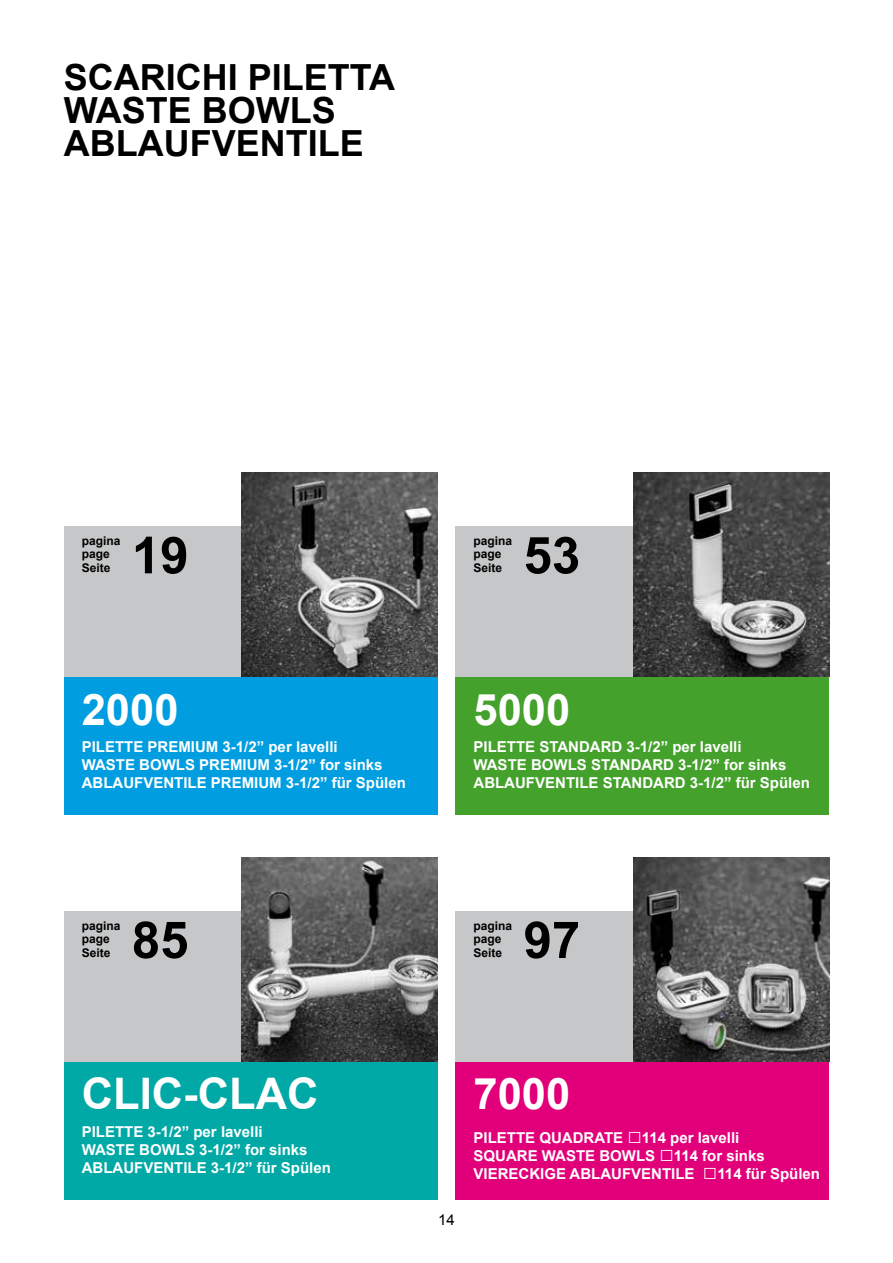
<style>
.page{position:relative;width:893px;height:1263px;background:#fff}
.page>*{position:absolute;margin:0;border:0;box-sizing:border-box;transform-origin:0 0}
.t1{font:700 51px "Arial";color:#000}
.t2{font:700 43.5px "Arial";color:#fff}
.t3{font:700 36px/33px "Arial";color:#000}
.t4{font:700 15px/18px "Arial";color:#fff}
.t5{font:15px "Arial";color:#000}
.t6{font:700 12px/13.5px "Arial";color:#000}
.s1{font-size:24px}
</style>
<div class="page">
<div style="left:64px;top:526px;width:373px;height:289px;background:#009ee0"></div>
<div style="left:64px;top:526px;width:373px;height:151px;background:#c6c7c8"></div>
<img style="left:242px;top:473px;width:195px;height:204px">
<div style="left:455px;top:526px;width:374px;height:289px;background:#44a12b"></div>
<div style="left:455px;top:526px;width:374px;height:151px;background:#c6c7c8"></div>
<img style="left:633px;top:473px;width:196px;height:204px">
<div style="left:64px;top:911px;width:373px;height:288px;background:#00a9a5"></div>
<div style="left:64px;top:911px;width:373px;height:150px;background:#c6c7c8"></div>
<img style="left:242px;top:857px;width:195px;height:204px">
<div style="left:455px;top:911px;width:374px;height:288px;background:#e2007a"></div>
<div style="left:455px;top:911px;width:374px;height:150px;background:#c6c7c8"></div>
<img style="left:633px;top:857px;width:196px;height:204px">
<h3 class="t3" style="left:64px;top:62px;width:333px">SCARICHI PILETTA<br>WASTE BOWLS<br>ABLAUFVENTILE</h3>
<p class="t6" style="left:82px;top:534px;width:40px">pagina page<br>Seite</p>
<h1 class="t1" style="left:132px;top:521px;width:58px">19</h1>
<p class="t6" style="left:473px;top:534px;width:40px">pagina page<br>Seite</p>
<h1 class="t1" style="left:523px;top:521px;width:58px">53</h1>
<h2 class="t2" style="left:82px;top:680px;width:98px">2000</h2>
<h2 class="t2" style="left:473px;top:680px;width:98px">5000</h2>
<p class="t4" style="left:82px;top:738px;width:326px">PILETTE PREMIUM 3-1/2” per lavelli<br>WASTE BOWLS PREMIUM 3-1/2” for sinks<br>ABLAUFVENTILE PREMIUM 3-1/2” für Spülen</p>
<p class="t4" style="left:473px;top:738px;width:338px">PILETTE STANDARD 3-1/2” per lavelli<br>WASTE BOWLS STANDARD 3-1/2” for sinks<br>ABLAUFVENTILE STANDARD 3-1/2” für Spülen</p>
<p class="t6" style="left:82px;top:919px;width:40px">pagina page<br>Seite</p>
<h1 class="t1" style="left:132px;top:906px;width:58px">85</h1>
<h2 class="t2" style="left:82px;top:1065px;width:238px">CLIC-CLAC</h2>
<p class="t4" style="left:82px;top:1123px;width:251px">PILETTE 3-1/2” per lavelli<br>WASTE BOWLS 3-1/2” for sinks<br>ABLAUFVENTILE 3-1/2” für Spülen</p>
<p class="t6" style="left:473px;top:919px;width:40px">pagina page<br>Seite</p>
<h1 class="t1" style="left:523px;top:906px;width:58px">97</h1>
<p class="t5" style="left:438px;top:1210px;width:18px">14</p>
<h2 class="t2" style="left:473px;top:1065px;width:98px">7000</h2>
<p class="t4" style="left:473px;top:1129px;width:348px">PILETTE QUADRATE <span class="s1">□</span>114 per lavelli<br>SQUARE WASTE BOWLS <span class="s1">□</span>114 for sinks<br>VIERECKIGE ABLAUFVENTILE <span class="s1">□</span>114 für Spülen</p>
</div>
